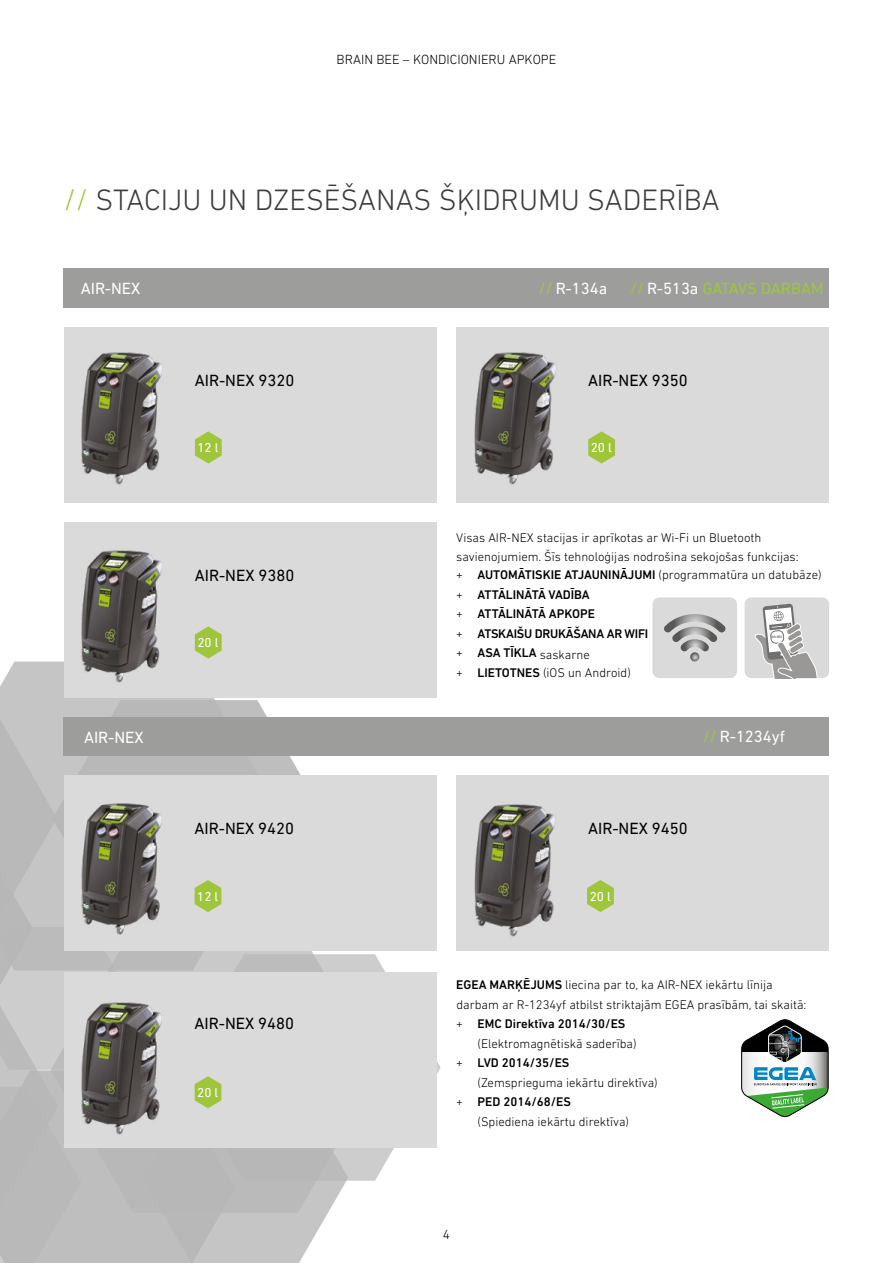
<style>
.page{position:relative;width:893px;height:1263px;background:#fff}
.page>*{position:absolute;margin:0;border:0;box-sizing:border-box;transform-origin:0 0}
.t1{font:300 30px "DIN Next LT Pro";color:#3c3c3b}
.t2{font:16.5px "DIN Next LT Pro";color:#000}
.t3{font:16.5px "DIN Next LT Pro";color:#fff}
.t4{font:16.5px "DIN Next LT Pro";letter-spacing:-.005em;color:#9fc63b}
.t5{font:300 13.5px "DIN Next LT Pro";color:#000}
.t6{font:13.2px "DIN Next LT Pro";color:#fff}
.t7{font:300 12.75px/19.5px "DIN Next LT Pro";color:#000}
.t8{font:500 12.75px "DIN Next LT Pro";color:#000}
.t9{font:700 condensed 3.15px "Helvetica Neue LTW1 G";color:#716e6e}
.s1{color:#9fc63b}
.s2{color:#fff}
.s3{font-weight:500}
.s4{font-weight:300}
</style>
<div class="page">
<svg style="left:132px;top:700px;width:194px;height:76px;fill:#b8b8b8"></svg>
<svg style="left:132px;top:951px;width:181px;height:21px"></svg>
<svg style="left:132px;top:1158px;width:10px;height:105px"></svg>
<svg style="left:0;top:675px;width:132px;height:588px;background:#bebebe"></svg>
<svg style="left:178px;top:954px;width:263px;height:227px"></svg>
<div style="left:64px;top:268px;width:765px;height:40px;background:#9d9d9c"></div>
<div style="left:64px;top:717px;width:765px;height:39px;background:#9d9d9c"></div>
<div style="left:64px;top:327px;width:373px;height:175px;background:#dadada"></div>
<div style="left:64px;top:522px;width:373px;height:176px;background:#dadada"></div>
<div style="left:64px;top:776px;width:373px;height:175px;background:#dadada"></div>
<div style="left:456px;top:327px;width:373px;height:175px;background:#dadada"></div>
<div style="left:64px;top:972px;width:373px;height:175px;background:#dadada"></div>
<div style="left:456px;top:776px;width:373px;height:175px;background:#dadada"></div>
<svg style="left:195px;top:431px;width:27px;height:33px"></svg>
<div style="left:196px;top:442px;width:24px;height:10px;background:#9fc63b"></div>
<svg style="left:588px;top:431px;width:27px;height:33px"></svg>
<svg style="left:142px;top:1076px;width:206px;height:187px"></svg>
<div style="left:196px;top:1087px;width:23px;height:10px;background:#9fc63b"></div>
<svg style="left:195px;top:626px;width:27px;height:33px"></svg>
<div style="left:196px;top:637px;width:24px;height:10px;background:#9fc63b"></div>
<svg style="left:195px;top:880px;width:26px;height:32px"></svg>
<div style="left:196px;top:891px;width:23px;height:10px;background:#9fc63b"></div>
<svg style="left:587px;top:880px;width:27px;height:32px"></svg>
<div style="left:589px;top:891px;width:23px;height:10px;background:#9fc63b"></div>
<img style="left:64px;top:352px;width:116px;height:151px">
<img style="left:57px;top:778px;width:123px;height:183px">
<img style="left:456px;top:352px;width:117px;height:151px">
<img style="left:474px;top:804px;width:82px;height:133px">
<img style="left:57px;top:550px;width:123px;height:156px">
<img style="left:57px;top:975px;width:123px;height:183px">
<svg style="left:741px;top:1019px;width:87px;height:98px"></svg>
<div style="left:652px;top:597px;width:85px;height:81px;background:#dadada;border-radius:7px"></div>
<svg style="left:664px;top:614px;width:61px;height:47px"></svg>
<div style="left:745px;top:597px;width:84px;height:81px;background:#dadada;border-radius:7px"></div>
<svg style="left:755px;top:604px;width:63px;height:74px"></svg>
<p class="t5" style="left:337px;top:51px;width:221px">BRAIN BEE – KONDICIONIERU APKOPE</p>
<h1 class="t1" style="left:64px;top:183px;width:657px"><span class="s1">//</span> STACIJU UN DZESĒŠANAS ŠĶIDRUMU SADERĪBA</h1>
<p class="t3" style="left:81px;top:279px;width:61px">AIR-NEX</p>
<p class="t3" style="left:539px;top:279px;width:70px"><span class="s1">//</span> R-134a</p>
<p class="t4" style="left:630px;top:279px;width:195px">// <span class="s2">R-513a</span> GATAVS DARBAM</p>
<p class="t2" style="left:195px;top:370px;width:101px">AIR-NEX 9320</p>
<p class="t2" style="left:588px;top:370px;width:101px">AIR-NEX 9350</p>
<p class="t6" style="left:197px;top:440px;width:23px">12 l</p>
<p class="t6" style="left:591px;top:440px;width:23px">20 l</p>
<p class="t2" style="left:195px;top:565px;width:101px">AIR-NEX 9380</p>
<p class="t6" style="left:197px;top:635px;width:23px">20 l</p>
<p class="t7" style="left:456px;top:527px;width:367px">Visas AIR-NEX stacijas ir aprīkotas ar Wi-Fi un Bluetooth savienojumiem. Šīs tehnoloģijas nodrošina sekojošas funkcijas:<br>+ <span class="s3">AUTOMĀTISKIE ATJAUNINĀJUMI</span> (programmatūra un datubāze) + <span class="s3">ATTĀLINĀTĀ VADĪBA<br></span>+ <span class="s3">ATTĀLINĀTĀ APKOPE<br></span>+ <span class="s3">ATSKAIŠU DRUKĀŠANA AR WIFI<br></span>+ <span class="s3">ASA TĪKLA</span> saskarne</p>
<p class="t7" style="left:456px;top:663px;width:176px">+ <span class="s3">LIETOTNES</span> (iOS un Android)</p>
<p class="t9" style="left:771px;top:635px;width:12px;rotate:-6deg">AIR-NEX</p>
<p class="t3" style="left:84px;top:728px;width:61px">AIR-NEX</p>
<p class="t3" style="left:703px;top:727px;width:83px"><span class="s1">//</span> R-1234yf</p>
<p class="t2" style="left:195px;top:819px;width:101px">AIR-NEX 9420</p>
<p class="t2" style="left:588px;top:819px;width:101px">AIR-NEX 9450</p>
<p class="t6" style="left:197px;top:888px;width:23px">12 l</p>
<p class="t6" style="left:590px;top:888px;width:23px">20 l</p>
<p class="t2" style="left:195px;top:1014px;width:101px">AIR-NEX 9480</p>
<p class="t6" style="left:197px;top:1085px;width:23px">20 l</p>
<p class="t7" style="left:456px;top:975px;width:318px"><span class="s3">EGEA MARĶĒJUMS</span> liecina par to, ka AIR-NEX iekārtu līnija</p>
<p class="t7" style="left:456px;top:994px;width:352px">darbam ar R-1234yf atbilst striktajām EGEA prasībām, tai skaitā:</p>
<p class="t8" style="left:456px;top:1016px;width:171px"><span class="s4">+</span> EMC Direktīva 2014/30/ES</p>
<p class="t7" style="left:477px;top:1033px;width:161px">(Elektromagnētiskā saderība)</p>
<p class="t8" style="left:456px;top:1055px;width:115px"><span class="s4">+</span> LVD 2014/35/ES</p>
<p class="t7" style="left:477px;top:1072px;width:182px">(Zemsprieguma iekārtu direktīva)</p>
<p class="t8" style="left:456px;top:1094px;width:116px"><span class="s4">+</span> PED 2014/68/ES</p>
<p class="t7" style="left:477px;top:1111px;width:153px">(Spiediena iekārtu direktīva)</p>
<p class="t5" style="left:443px;top:1226px;width:9px">4</p>
</div>
